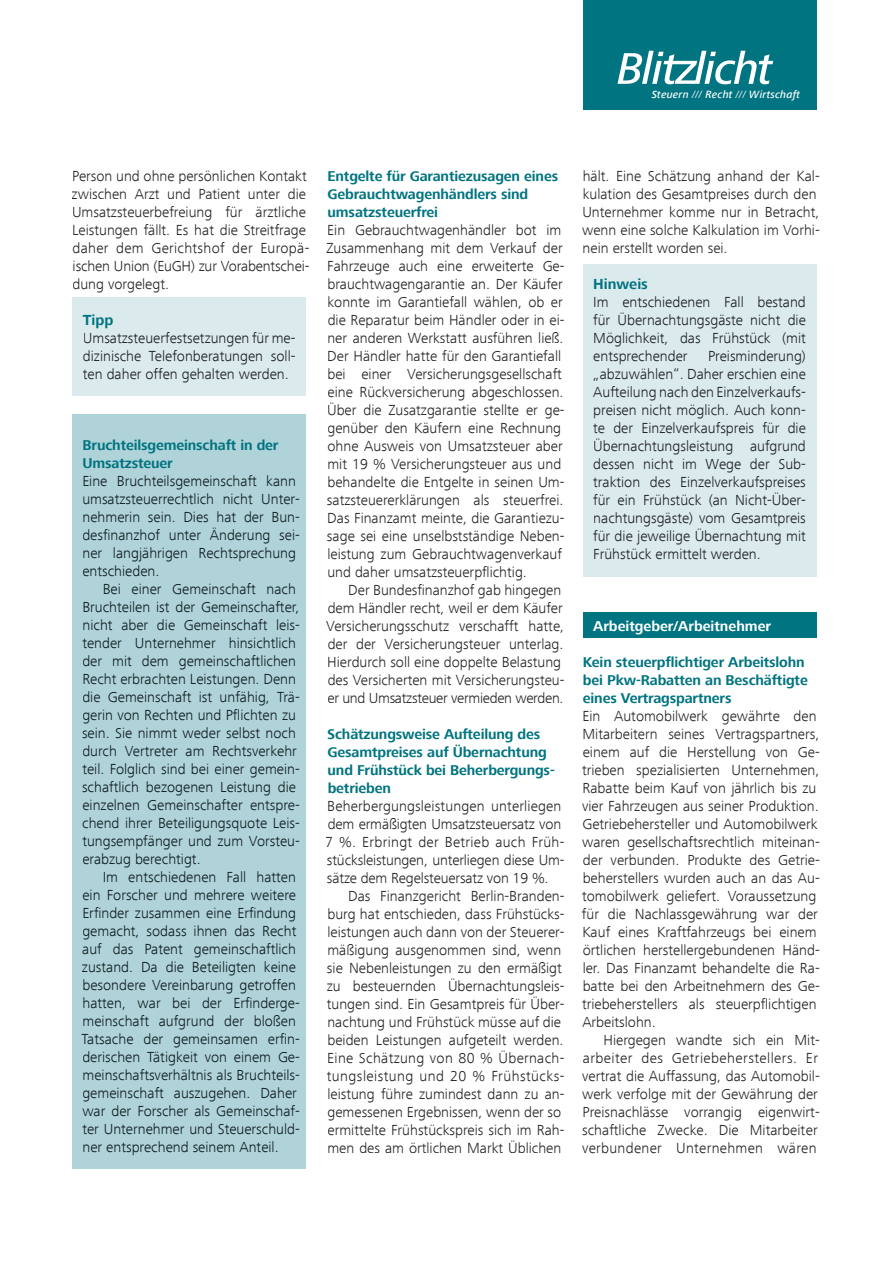
<style>
.page{position:relative;width:893px;height:1263px;background:#fff}
.page>*{position:absolute;margin:0;border:0;box-sizing:border-box;transform-origin:0 0}
.t1{font:300 15px/18px "Frutiger Next Com";color:#231f20}
.t2{font:300 15px/18px "Frutiger Next Com";color:#0c191d}
.t3{font:300 15px/18px "Frutiger Next Com";color:#1a1c1f;text-align:justify}
.t4{font:700 15px "Frutiger Next Com";color:#007480}
.t5{font:700 14.7px/18px "Frutiger Next Com";letter-spacing:-.01em;color:#007480}
.t6{font:700 14.7px "Frutiger Next Com";color:#fff}
.t7{font:italic 500 10.8px "Frutiger Next Com";letter-spacing:.02em;color:#fff}
.s1{font-weight:400}
</style>
<div class="page">
<div style="left:72px;top:297px;width:234px;height:99px;background:#dbeaed"></div>
<div style="left:72px;top:415px;width:234px;height:754px;background:#b0d3d9"></div>
<div style="left:583px;top:613px;width:233px;height:25px;background:#007480"></div>
<div style="left:583px;top:264px;width:233px;height:313px;background:#dbeaed"></div>
<div style="left:583px;top:0;width:233px;height:110px;background:#007480"></div>
<svg style="left:617px;top:51px;width:156px;height:33px"></svg>
<p class="t7" style="left:652px;top:88px;width:150px">Steuern <span class="s1">///</span> Recht <span class="s1">///</span> Wirtschaft</p>
<p class="t1" style="left:72px;top:167px;width:239px">Person und ohne persönlichen Kontakt zwischen Arzt und Patient unter die Umsatzsteuerbefreiung für ärztliche Leistungen fällt. Es hat die Streitfrage daher dem Gerichtshof der Europä&shy;ischen Union (EuGH) zur Vorabentschei&shy;dung vorgelegt.</p>
<p class="t4" style="left:83px;top:311px;width:32px">Tipp</p>
<p class="t3" style="left:83px;top:329px;width:214px">Umsatzsteuerfestsetzungen für me&shy;dizinische Telefonberatungen soll&shy;ten daher offen gehalten werden.</p>
<p class="t5" style="left:82px;top:436px;width:198px">Bruchteilsgemeinschaft in der<br>Umsatzsteuer</p>
<p class="t2" style="left:82px;top:472px;width:219px">Eine Bruchteilsgemeinschaft kann umsatzsteuerrechtlich nicht Unter&shy;nehmerin sein. Dies hat der Bun&shy;desfinanzhof unter Änderung sei&shy;ner langjährigen Rechtsprechung entschieden.</p>
<p class="t2" style="left:82px;top:580px;width:219px;text-indent:21px">Bei einer Gemeinschaft nach Bruchteilen ist der Gemeinschafter, nicht aber die Gemeinschaft leis&shy;tender Unternehmer hinsichtlich der mit dem gemeinschaftlichen Recht erbrachten Leistungen. Denn die Gemeinschaft ist unfähig, Trä&shy;gerin von Rechten und Pflichten zu sein. Sie nimmt weder selbst noch durch Vertreter am Rechtsverkehr teil. Folglich sind bei einer gemein&shy;schaftlich bezogenen Leistung die einzelnen Gemeinschafter entspre&shy;chend ihrer Beteiligungsquote Leis&shy;tungsempfänger und zum Vorsteu&shy;erabzug berechtigt.</p>
<p class="t2" style="left:81px;top:868px;width:220px;text-indent:21px">Im entschiedenen Fall hatten ein Forscher und mehrere weitere Erfinder zusammen eine Erfindung gemacht, sodass ihnen das Recht auf das Patent gemeinschaftlich zustand. Da die Beteiligten keine besondere Vereinbarung getroffen hatten, war bei der Erfinderge&shy;meinschaft aufgrund der bloßen Tatsache der gemeinsamen erfin&shy;derischen Tätigkeit von einem Ge&shy;meinschaftsverhältnis als Bruchteils&shy;gemeinschaft auszugehen. Daher war der Forscher als Gemeinschaf&shy;ter Unternehmer und Steuerschuld&shy;ner entsprechend seinem Anteil.</p>
<p class="t5" style="left:327px;top:167px;width:232px">Entgelte für Garantiezusagen eines<br>Gebrauchtwagenhändlers sind umsatzsteuerfrei</p>
<p class="t1" style="left:326px;top:221px;width:240px">Ein Gebrauchtwagenhändler bot im Zusammenhang mit dem Verkauf der Fahrzeuge auch eine erweiterte Ge&shy;brauchtwagengarantie an. Der Käufer konnte im Garantiefall wählen, ob er die Reparatur beim Händler oder in ei&shy;ner anderen Werkstatt ausführen ließ.<br>Der Händler hatte für den Garantiefall bei einer Versicherungsgesellschaft eine Rückversicherung abgeschlossen.<br>Über die Zusatzgarantie stellte er ge&shy;genüber den Käufern eine Rechnung ohne Ausweis von Umsatzsteuer aber mit 19 % Versicherungsteuer aus und behandelte die Entgelte in seinen Um&shy;satzsteuererklärungen als steuerfrei.<br>Das Finanzamt meinte, die Garantiezu&shy;sage sei eine unselbstständige Neben&shy;leistung zum Gebrauchtwagenverkauf und daher umsatzsteuerpflichtig.</p>
<p class="t1" style="left:326px;top:581px;width:240px;text-indent:22px">Der Bundesfinanzhof gab hingegen dem Händler recht, weil er dem Käufer Versicherungsschutz verschafft hatte, der der Versicherungsteuer unterlag.<br>Hierdurch soll eine doppelte Belastung des Versicherten mit Versicherungsteu&shy;er und Umsatzsteuer vermieden werden.</p>
<p class="t5" style="left:327px;top:725px;width:229px">Schätzungsweise Aufteilung des<br>Gesamtpreises auf Übernachtung und Frühstück bei Beherbergungs&shy;betrieben</p>
<p class="t1" style="left:325px;top:797px;width:241px">Beherbergungsleistungen unterliegen dem ermäßigten Umsatzsteuersatz von 7 %. Erbringt der Betrieb auch Früh&shy;stücksleistungen, unterliegen diese Um&shy;sätze dem Regelsteuersatz von 19 %.</p>
<p class="t1" style="left:327px;top:887px;width:239px;text-indent:21px">Das Finanzgericht Berlin-Branden&shy;burg hat entschieden, dass Frühstücks&shy;leistungen auch dann von der Steuerer&shy;mäßigung ausgenommen sind, wenn sie Nebenleistungen zu den ermäßigt zu besteuernden Übernachtungsleis&shy;tungen sind. Ein Gesamtpreis für Über&shy;nachtung und Frühstück müsse auf die beiden Leistungen aufgeteilt werden.<br>Eine Schätzung von 80 % Übernach&shy;tungsleistung und 20 % Frühstücks&shy;leistung führe zumindest dann zu an&shy;gemessenen Ergebnissen, wenn der so ermittelte Frühstückspreis sich im Rah&shy;men des am örtlichen Markt Üblichen</p>
<p class="t1" style="left:582px;top:167px;width:239px">hält. Eine Schätzung anhand der Kal&shy;kulation des Gesamtpreises durch den Unternehmer komme nur in Betracht, wenn eine solche Kalkulation im Vorhi&shy;nein erstellt worden sei.</p>
<p class="t4" style="left:593px;top:275px;width:56px">Hinweis</p>
<p class="t3" style="left:593px;top:293px;width:214px">Im entschiedenen Fall bestand für Übernachtungsgäste nicht die Möglichkeit, das Frühstück (mit entsprechender</p>
<p class="t3" style="left:593px;top:347px;width:214px;text-indent:115px">Preisminderung) „abzuwählen“. Daher erschien eine Aufteilung nach den Einzelverkaufs&shy;preisen nicht möglich. Auch konn&shy;te der Einzelverkaufspreis für die Übernachtungsleistung aufgrund dessen nicht im Wege der Sub&shy;traktion des Einzelverkaufspreises für ein Frühstück (an Nicht-Über&shy;nachtungsgäste) vom Gesamtpreis für die jeweilige Übernachtung mit Frühstück ermittelt werden.</p>
<p class="t6" style="left:593px;top:617px;width:180px">Arbeitgeber/Arbeitnehmer</p>
<p class="t5" style="left:583px;top:653px;width:227px">Kein steuerpflichtiger Arbeitslohn bei Pkw-Rabatten an Beschäftigte eines Vertragspartners</p>
<p class="t1" style="left:582px;top:707px;width:239px">Ein Automobilwerk gewährte den Mitarbeitern seines Vertragspartners, einem auf die Herstellung von Ge&shy;trieben spezialisierten Unternehmen, Rabatte beim Kauf von jährlich bis zu vier Fahrzeugen aus seiner Produktion.<br>Getriebehersteller und Automobilwerk waren gesellschaftsrechtlich miteinan&shy;der verbunden. Produkte des Getrie&shy;beherstellers wurden auch an das Au&shy;tomobilwerk geliefert. Voraussetzung für die Nachlassgewährung war der Kauf eines Kraftfahrzeugs bei einem örtlichen herstellergebundenen Händ&shy;ler. Das Finanzamt behandelte die Ra&shy;batte bei den Arbeitnehmern des Ge&shy;triebeherstellers als steuerpflichtigen Arbeitslohn.</p>
<p class="t1" style="left:582px;top:1031px;width:239px;text-indent:21px">Hiergegen wandte sich ein Mit&shy;arbeiter des Getriebeherstellers. Er vertrat die Auffassung, das Automobil&shy;werk verfolge mit der Gewährung der Preisnachlässe vorrangig eigenwirt&shy;schaftliche Zwecke. Die Mitarbeiter verbundener Unternehmen wären</p>
</div>
